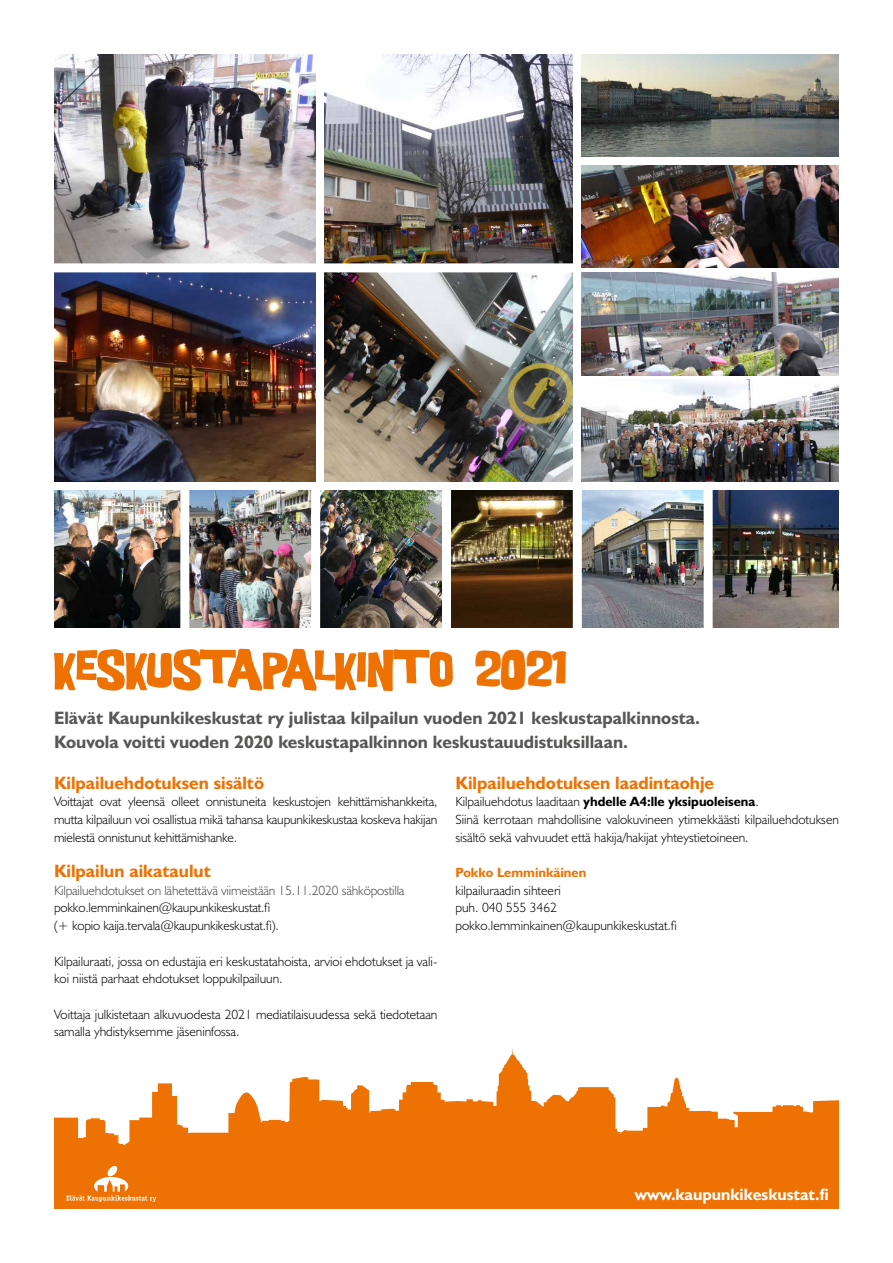
<style>
.page{position:relative;width:893px;height:1263px;background:#fff}
.page>*{position:absolute;margin:0;border:0;box-sizing:border-box;transform-origin:0 0}
.t1{font:42px "Good Girl";color:#ee7203}
.t2{font:700 18px/24px "Humanist 521 BT";color:#575756}
.t3{font:700 18px "Humanist 521 BT";color:#ee7203}
.t4{font:700 16.5px "Humanist 521 BT";color:#fff}
.t5{font:300 13.5px/17.7px "Humanist 521 BT";color:#000}
.t6{font:300 13.5px "Humanist 521 BT";letter-spacing:-.01em;color:#474746}
.t7{font:700 13.5px "Humanist 521 BT";color:#ee7203}
.s1{font-weight:700}
</style>
<div class="page">
<svg style="left:54px;top:1048px;width:785px;height:161px;fill:#ee7203"></svg>
<img style="left:582px;top:54px;width:257px;height:103px">
<img style="left:582px;top:165px;width:257px;height:103px">
<img style="left:582px;top:272px;width:257px;height:103px">
<img style="left:582px;top:379px;width:257px;height:103px">
<img style="left:54px;top:490px;width:785px;height:137px">
<svg style="left:54px;top:649px;width:399px;height:42px"></svg>
<img style="left:54px;top:54px;width:262px;height:428px">
<img style="left:325px;top:54px;width:248px;height:428px">
<svg style="left:66px;top:1165px;width:90px;height:37px;background:#f0882b"></svg>
<div style="left:51px;top:263px;width:526px;height:9px;background:#fff"></div>
<div style="left:180px;top:486px;width:9px;height:145px;background:#fff"></div>
<div style="left:311px;top:486px;width:9px;height:145px;background:#fff"></div>
<div style="left:442px;top:486px;width:9px;height:145px;background:#fff"></div>
<div style="left:573px;top:486px;width:9px;height:145px;background:#fff"></div>
<div style="left:704px;top:486px;width:9px;height:145px;background:#fff"></div>
<h1 class="t1" style="left:474px;top:649px;width:94px">2021</h1>
<h2 class="t2" style="left:54px;top:706px;width:648px">Elävät Kaupunkikeskustat ry julistaa kilpailun vuoden 2021 keskustapalkinnosta.<br>Kouvola voitti vuoden 2020 keskustapalkinnon keskustauudistuksillaan.</h2>
<h2 class="t3" style="left:54px;top:771px;width:212px">Kilpailuehdotuksen sisältö</h2>
<p class="t5" style="left:54px;top:792px;width:385px;text-align:justify">Voittajat ovat yleensä olleet onnistuneita keskustojen kehittämishankkeita, mutta kilpailuun voi osallistua mikä tahansa kaupunkikeskustaa koskeva hakijan mielestä onnistunut kehittämishanke.</p>
<h2 class="t3" style="left:54px;top:860px;width:158px">Kilpailun aikataulut</h2>
<p class="t6" style="left:54px;top:882px;width:352px">Kilpailuehdotukset on lähetettävä viimeistään 15.11.2020 sähköpostilla</p>
<p class="t5" style="left:54px;top:899px;width:226px">pokko.lemminkainen@kaupunkikeskustat.fi (+ kopio kaija.tervala@kaupunkikeskustat.fi).</p>
<p class="t5" style="left:54px;top:952px;width:385px">Kilpailuraati, jossa on edustajia eri keskustatahoista, arvioi ehdotukset ja vali&shy;koi niistä parhaat ehdotukset loppukilpailuun.</p>
<p class="t5" style="left:54px;top:1005px;width:385px">Voittaja julkistetaan alkuvuodesta 2021 mediatilaisuudessa sekä tiedotetaan samalla yhdistyksemme jäseninfossa.</p>
<h2 class="t3" style="left:455px;top:771px;width:260px">Kilpailuehdotuksen laadintaohje</h2>
<p class="t5" style="left:455px;top:792px;width:385px">Kilpailuehdotus laaditaan <span class="s1">yhdelle A4:lle yksipuoleisena</span>.<br>Siinä kerrotaan mahdollisine valokuvineen ytimekkäästi kilpailuehdotuksen sisältö sekä vahvuudet että hakija/hakijat yhteystietoineen.</p>
<p class="t7" style="left:455px;top:864px;width:132px">Pokko Lemminkäinen</p>
<p class="t5" style="left:455px;top:881px;width:223px">kilpailuraadin sihteeri<br>puh. 040 555 3462 pokko.lemminkainen@kaupunkikeskustat.fi</p>
<p class="t4" style="left:635px;top:1184px;width:195px">www.kaupunkikeskustat.fi</p>
</div>
